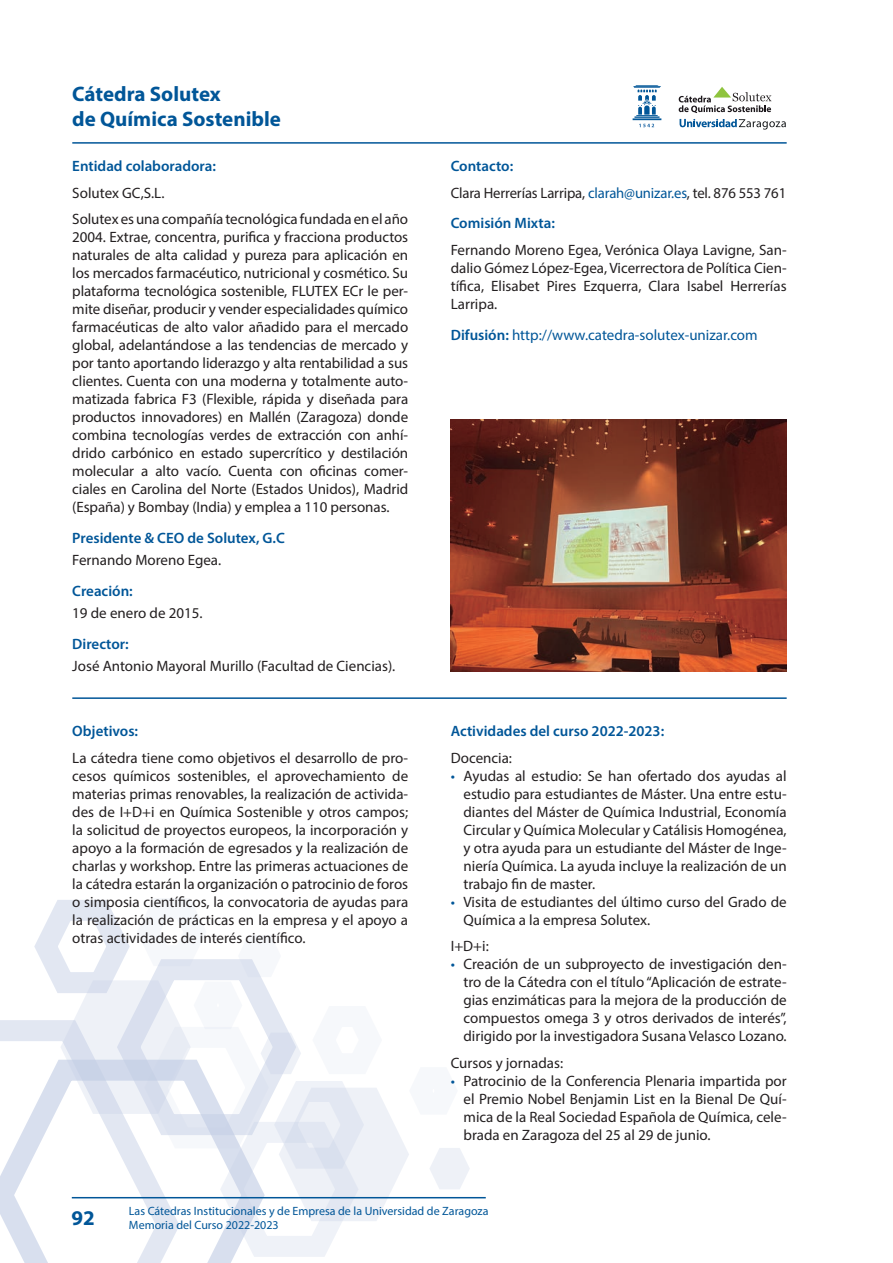
<style>
.page{position:relative;width:893px;height:1263px;background:#fff}
.page>*{position:absolute;margin:0;border:0;box-sizing:border-box;transform-origin:0 0}
.Titulo_catedra{font:700 21px/25.2px "Myriad Pro";color:#015698}
.Parrafos{font:15px/18px "Myriad Pro";color:#231f20;text-align:justify}
.Título_3{font:600 15px "Myriad Pro";color:#015698}
.Parrafo_estilo_anidado{font:15px "Myriad Pro";color:#015698}
.t1{font:12px "Myriad Pro";color:#015698}
.s1{color:#015698}
.s2{font-weight:600}
</style>
<div class="page">
<svg style="left:0;top:900px;width:470px;height:363px"></svg>
<hr style="left:72px;top:1197px;width:414px;height:1px;background:#015698">
<hr style="left:72px;top:142px;width:715px;height:2px;background:#015698">
<hr style="left:72px;top:697px;width:715px;height:2px;background:#015698">
<svg style="left:680px;top:119px;width:106px;height:11px"></svg>
<svg style="left:679px;top:87px;width:92px;height:26px"></svg>
<svg style="left:633px;top:85px;width:28px;height:42px"></svg>
<img style="left:451px;top:419px;width:336px;height:252px">
<p class="Titulo_catedra" style="left:72px;top:80px;width:210px">Cátedra Solutex<br>de Química Sostenible</p>
<p class="Título_3" style="left:72px;top:156px;width:145px">Entidad colaboradora:</p>
<p class="Parrafos" style="left:72px;top:183px;width:92px">Solutex GC,S.L.</p>
<p class="Parrafos" style="left:72px;top:210px;width:337px">Solutex es una compañía tecnológica fundada en el año 2004. Extrae, concentra, purifica y fracciona productos naturales de alta calidad y pureza para aplicación en los mercados farmacéutico, nutricional y cosmético. Su plataforma tecnológica sostenible, FLUTEX ECr le per&shy;mite diseñar, producir y vender especialidades químico farmacéuticas de alto valor añadido para el mercado global, adelantándose a las tendencias de mercado y por tanto aportando liderazgo y alta rentabilidad a sus clientes. Cuenta con una moderna y totalmente auto&shy;matizada fabrica F3 (Flexible, rápida y diseñada para productos innovadores) en Mallén (Zaragoza) donde combina tecnologías verdes de extracción con anhí&shy;drido carbónico en estado supercrítico y destilación molecular a alto vacío. Cuenta con oficinas comer&shy;ciales en Carolina del Norte (Estados Unidos), Madrid (España) y Bombay (India) y emplea a 110 personas.</p>
<p class="Título_3" style="left:72px;top:528px;width:214px">Presidente &amp; CEO de Solutex, G.C</p>
<p class="Parrafos" style="left:72px;top:551px;width:149px">Fernando Moreno Egea.</p>
<p class="Título_3" style="left:72px;top:581px;width:62px">Creación:</p>
<p class="Parrafos" style="left:72px;top:604px;width:130px">19 de enero de 2015.</p>
<p class="Título_3" style="left:72px;top:634px;width:58px">Director:</p>
<p class="Parrafos" style="left:72px;top:657px;width:323px">José Antonio Mayoral Murillo (Facultad de Ciencias).</p>
<p class="Título_3" style="left:72px;top:722px;width:67px">Objetivos:</p>
<p class="Parrafos" style="left:72px;top:748px;width:337px">La cátedra tiene como objetivos el desarrollo de pro&shy;cesos químicos sostenibles, el aprovechamiento de materias primas renovables, la realización de activida&shy;des de I+D+i en Química Sostenible y otros campos; la solicitud de proyectos europeos, la incorporación y apoyo a la formación de egresados y la realización de charlas y workshop. Entre las primeras actuaciones de la cátedra estarán la organización o patrocinio de foros o simposia científicos, la convocatoria de ayudas para la realización de prácticas en la empresa y el apoyo a otras actividades de interés científico.</p>
<p class="Título_3" style="left:451px;top:156px;width:64px">Contacto:</p>
<p class="Parrafos" style="left:451px;top:183px;width:337px">Clara Herrerías Larripa, <span class="s1">clarah@unizar.es</span>, tel. 876 553 761</p>
<p class="Título_3" style="left:451px;top:214px;width:106px">Comisión Mixta:</p>
<p class="Parrafos" style="left:451px;top:241px;width:337px">Fernando Moreno Egea, Verónica Olaya Lavigne, San&shy;dalio Gómez López-Egea, Vicerrectora de Política Cien&shy;tífica, Elisabet Pires Ezquerra, Clara Isabel Herrerías Larripa.</p>
<p class="Parrafo_estilo_anidado" style="left:451px;top:325px;width:308px"><span class="s2">Difusión:</span> http://www.catedra-solutex-unizar.com</p>
<p class="Título_3" style="left:451px;top:722px;width:215px">Actividades del curso 2022-2023:</p>
<p class="Parrafos" style="left:451px;top:748px;width:63px">Docencia:</p>
<p class="Parrafos" style="left:463px;top:766px;width:325px;text-indent:-13px"><span class="s1">•</span> Ayudas al estudio: Se han ofertado dos ayudas al estudio para estudiantes de Máster. Una entre estu&shy;diantes del Máster de Química Industrial, Economía Circular y Química Molecular y Catálisis Homogénea, y otra ayuda para un estudiante del Máster de Inge&shy;niería Química. La ayuda incluye la realización de un trabajo fin de master.</p>
<p class="Parrafos" style="left:463px;top:892px;width:325px;text-indent:-13px"><span class="s1">•</span> Visita de estudiantes del último curso del Grado de<br>Química a la empresa Solutex.</p>
<p class="Parrafos" style="left:451px;top:937px;width:40px">I+D+i:</p>
<p class="Parrafos" style="left:463px;top:955px;width:325px;text-indent:-13px"><span class="s1">•</span> Creación de un subproyecto de investigación den&shy;tro de la Cátedra con el título “Aplicación de estrate&shy;gias enzimáticas para la mejora de la producción de compuestos omega 3 y otros derivados de interés”, dirigido por la investigadora Susana Velasco Lozano.</p>
<p class="Parrafos" style="left:451px;top:1053px;width:114px">Cursos y jornadas:</p>
<p class="Parrafos" style="left:463px;top:1071px;width:325px;text-indent:-13px"><span class="s1">•</span> Patrocinio de la Conferencia Plenaria impartida por el Premio Nobel Benjamin List en la Bienal De Quí&shy;mica de la Real Sociedad Española de Química, cele&shy;brada en Zaragoza del 25 al 29 de junio.</p>
<h1 class="Titulo_catedra" style="left:71px;top:1204px;width:25px">92</h1>
<p class="t1" style="left:129px;top:1203px;width:361px">Las Cátedras Institucionales y de Empresa de la Universidad de Zaragoza</p>
<p class="t1" style="left:129px;top:1218px;width:151px">Memoria del Curso 2022-2023</p>
</div>
